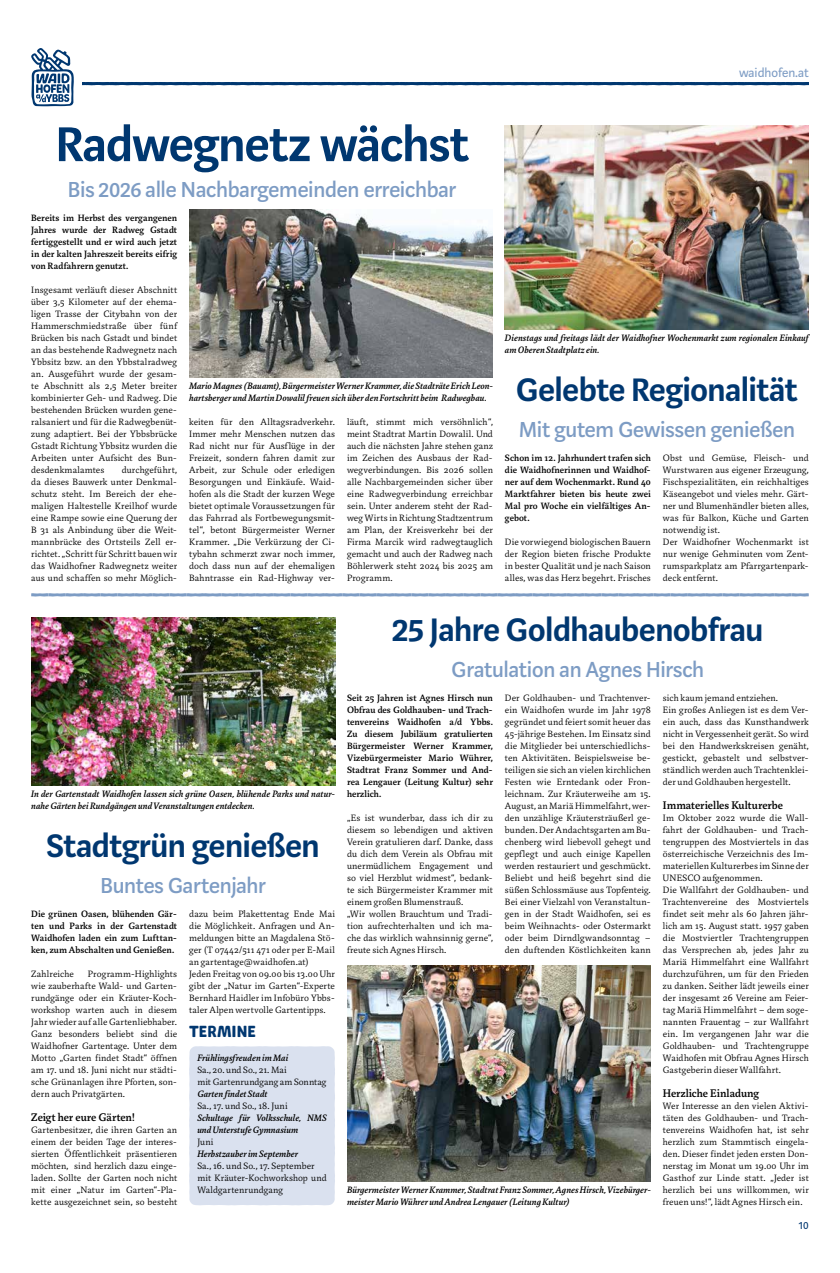
<style>
.page{position:relative;width:840px;height:1273px;background:#fff}
.page>*{position:absolute;margin:0;border:0;box-sizing:border-box;transform-origin:0 0}
.t1{font:600 54px "Marat Sans";letter-spacing:-.01em;color:#003770}
.t2{font:600 36px "Marat Sans";letter-spacing:-.01em;color:#003770}
.t3{font:500 24px "Marat Sans";letter-spacing:-.005em;color:#7d9cc4}
.t4{font:16px "Andri";letter-spacing:.015em;color:#003770}
.t5{font:14px "Marat Sans";color:#7d9cc4}
.t6{font:500 12px "Marat";color:#000}
.t7{font:12px "Marat Sans";color:#003770}
.t8{font:300 10px/12px "Marat";letter-spacing:.01em;color:#000;text-align:justify}
.t9{font:500 10px/12px "Marat";letter-spacing:.005em;color:#000;text-align:justify}
.t10{font:italic 500 10px/12px "Marat";letter-spacing:.01em;color:#000}
</style>
<div class="page">
<svg style="left:82px;top:82px;width:726px;height:3px;background:#033971"></svg>
<svg style="left:31px;top:48px;width:43px;height:58px"></svg>
<img style="left:189px;top:209px;width:303px;height:168px">
<svg style="left:31px;top:593px;width:777px;height:4px;background:#9eb5d3"></svg>
<img style="left:504px;top:125px;width:304px;height:204px">
<img style="left:347px;top:965px;width:303px;height:216px">
<img style="left:31px;top:617px;width:304px;height:168px">
<div style="left:189px;top:1046px;width:146px;height:159px;background:#dae1ef"></div>
<h3 class="t5" style="left:738px;top:65px;width:71px">waidhofen.at</h3>
<h1 class="t1" style="left:55px;top:116px;width:414px">Radwegnetz wächst</h1>
<h3 class="t3" style="left:68px;top:177px;width:389px">Bis 2026 alle Nachbargemeinden erreichbar</h3>
<p class="t9" style="left:31px;top:212px;width:147px">Bereits im Herbst des vergangenen Jahres wurde der Radweg Gstadt fertiggestellt und er wird auch jetzt in der kalten Jahreszeit bereits eifrig von Radfahrern genutzt.</p>
<p class="t8" style="left:31px;top:284px;width:147px">Insgesamt verläuft dieser Abschnitt über 3,5 Kilometer auf der ehema&shy;ligen Trasse der Citybahn von der Hammerschmiedstraße über fünf Brücken bis nach Gstadt und bindet an das bestehende Radwegnetz nach Ybbsitz bzw. an den Ybbstalradweg an. Ausgeführt wurde der gesam&shy;te Abschnitt als 2,5 Meter breiter kombinierter Geh- und Radweg. Die bestehenden Brücken wurden gene&shy;ralsaniert und für die Radwegbenüt&shy;zung adaptiert. Bei der Ybbsbrücke Gstadt Richtung Ybbsitz wurden die Arbeiten unter Aufsicht des Bun&shy;desdenkmalamtes</p>
<p class="t10" style="left:189px;top:380px;width:305px">Mario Magnes (Bauamt), Bürgermeister Werner Krammer, die Stadträte Erich Leon&shy;hartsberger und Martin Dowalil freuen sich über den Fortschritt beim Radwegbau.</p>
<p class="t8" style="left:189px;top:416px;width:147px">keiten für den Alltagsradverkehr.<br>Immer mehr Menschen nutzen das Rad nicht nur für Ausflüge in der Freizeit, sondern fahren damit zur Arbeit, zur Schule oder erledigen Besorgungen und Einkäufe. Waid&shy;hofen als die Stadt der kurzen Wege bietet optimale Voraussetzungen für das Fahrrad als Fortbewegungsmit&shy;tel“, betont Bürgermeister Werner Krammer. „Die Verkürzung der Ci&shy;tybahn schmerzt zwar noch immer, doch dass nun auf der ehemaligen Bahntrasse ein Rad-Highway ver-</p>
<p class="t8" style="left:347px;top:416px;width:147px">läuft, stimmt mich versöhnlich“, meint Stadtrat Martin Dowalil. Und auch die nächsten Jahre stehen ganz im Zeichen des Ausbaus der Rad&shy;wegverbindungen. Bis 2026 sollen alle Nachbargemeinden sicher über eine Radwegverbindung erreichbar sein. Unter anderem steht der Rad&shy;weg Wirts in Richtung Stadtzentrum am Plan, der Kreisverkehr bei der Firma Marcik wird radwegtauglich gemacht und auch der Radweg nach Böhlerwerk steht 2024 bis 2025 am Programm.</p>
<p class="t8" style="left:31px;top:464px;width:147px;text-indent:90px">durchgeführt, da dieses Bauwerk unter Denkmal&shy;schutz steht. Im Bereich der ehe&shy;maligen Haltestelle Kreilhof wurde eine Rampe sowie eine Querung der B 31 als Anbindung über die Weit&shy;mannbrücke des Ortsteils Zell er&shy;richtet. „Schritt für Schritt bauen wir das Waidhofner Radwegnetz weiter aus und schaffen so mehr Möglich-</p>
<p class="t10" style="left:504px;top:332px;width:305px">Dienstags und freitags lädt der Waidhofner Wochenmarkt zum regionalen Einkauf am Oberen Stadtplatz ein.</p>
<h2 class="t2" style="left:516px;top:371px;width:282px">Gelebte Regionalität</h2>
<h3 class="t3" style="left:518px;top:417px;width:278px">Mit gutem Gewissen genießen</h3>
<p class="t9" style="left:504px;top:452px;width:147px">Schon im 12. Jahrhundert trafen sich die Waidhofnerinnen und Waidhof&shy;ner auf dem Wochenmarkt. Rund 40<br>Marktfahrer bieten bis heute zwei Mal pro Woche ein vielfältiges An&shy;gebot.</p>
<p class="t8" style="left:504px;top:536px;width:147px">Die vorwiegend biologischen Bauern der Region bieten frische Produkte in bester Qualität und je nach Saison alles, was das Herz begehrt. Frisches</p>
<p class="t8" style="left:662px;top:452px;width:147px;text-align:left">Obst und Gemüse, Fleisch- und<br>Wurstwaren aus eigener Erzeugung,<br>Fischspezialitäten, ein reichhaltiges<br>Käseangebot und vieles mehr. Gärt&shy;ner und Blumenhändler bieten alles, was für Balkon, Küche und Garten notwendig ist.<br>Der Waidhofner Wochenmarkt ist nur wenige Gehminuten vom Zent&shy;rumsparkplatz am Pfarrgartenpark&shy;deck entfernt.</p>
<p class="t10" style="left:31px;top:788px;width:305px">In der Gartenstadt Waidhofen lassen sich grüne Oasen, blühende Parks und natur&shy;nahe Gärten bei Rundgängen und Veranstaltungen entdecken.</p>
<h2 class="t2" style="left:46px;top:827px;width:274px">Stadtgrün genießen</h2>
<h3 class="t3" style="left:100px;top:873px;width:167px">Buntes Gartenjahr</h3>
<p class="t9" style="left:31px;top:908px;width:147px">Die grünen Oasen, blühenden Gär&shy;ten und Parks in der Gartenstadt Waidhofen laden ein zum Lufttan&shy;ken, zum Abschalten und Genießen.</p>
<p class="t8" style="left:31px;top:968px;width:44px">Zahlreiche</p>
<p class="t8" style="left:189px;top:908px;width:147px;text-align:left">dazu beim Plakettentag Ende Mai die Möglichkeit. Anfragen und An&shy;meldungen bitte an Magdalena Stö&shy;ger (T 07442/511 471 oder per E-Mail an gartentage@waidhofen.at)<br>Jeden Freitag von 09.00 bis 13.00 Uhr gibt der „Natur im Garten“-Experte Bernhard Haidler im Infobüro Ybbs&shy;taler Alpen wertvolle Gartentipps.</p>
<h3 class="t4" style="left:189px;top:1022px;width:69px">TERMINE</h3>
<p class="t10" style="left:197px;top:1052px;width:92px">Frühlingsfreuden im Mai</p>
<p class="t8" style="left:197px;top:1064px;width:130px">Sa., 20. und So., 21. Mai<br>mit Gartenrundgang am Sonntag</p>
<p class="t10" style="left:197px;top:1088px;width:72px">Garten findet Stadt</p>
<p class="t8" style="left:197px;top:1100px;width:92px">Sa., 17. und So., 18. Juni</p>
<p class="t10" style="left:197px;top:1112px;width:131px">Schultage für Volksschule, NMS und Unterstufe Gymnasium</p>
<p class="t8" style="left:197px;top:1136px;width:18px">Juni</p>
<p class="t10" style="left:197px;top:1148px;width:102px">Herbstzauber im September</p>
<p class="t8" style="left:197px;top:1160px;width:131px;text-align:left">Sa., 16. und So., 17. September mit Kräuter-Kochworkshop und<br>Waldgartenrundgang</p>
<p class="t8" style="left:31px;top:968px;width:147px;text-indent:57px">Programm-Highlights wie zauberhafte Wald- und Garten&shy;rundgänge oder ein Kräuter-Koch&shy;workshop warten auch in diesem Jahr wieder auf alle Gartenliebhaber.<br>Ganz besonders beliebt sind die Waidhofner Gartentage. Unter dem Motto „Garten findet Stadt“ öffnen am 17. und 18. Juni nicht nur städti&shy;sche Grünanlagen ihre Pforten, son&shy;dern auch Privatgärten.</p>
<p class="t6" style="left:31px;top:1111px;width:105px">Zeigt her eure Gärten!</p>
<p class="t8" style="left:31px;top:1124px;width:147px">Gartenbesitzer, die ihren Garten an einem der beiden Tage der interes&shy;sierten Öffentlichkeit präsentieren möchten, sind herzlich dazu einge&shy;laden. Sollte der Garten noch nicht mit einer „Natur im Garten“-Pla&shy;kette ausgezeichnet sein, so besteht</p>
<h2 class="t2" style="left:392px;top:611px;width:372px">25 Jahre Goldhaubenobfrau</h2>
<h3 class="t3" style="left:451px;top:657px;width:254px">Gratulation an Agnes Hirsch</h3>
<p class="t8" style="left:504px;top:692px;width:147px">Der Goldhauben- und Trachtenver&shy;ein Waidhofen wurde im Jahr 1978 gegründet und feiert somit heuer das 45-jährige Bestehen. Im Einsatz sind die Mitglieder bei unterschiedlichs&shy;ten Aktivitäten. Beispielsweise be&shy;teiligen sie sich an vielen kirchlichen Festen wie Erntedank oder Fron&shy;leichnam. Zur Kräuterweihe am 15.<br>August, an Mariä Himmelfahrt, wer&shy;den unzählige Kräutersträußerl ge&shy;bunden. Der Andachtsgarten am Bu&shy;chenberg wird liebevoll gehegt und gepflegt und auch einige Kapellen werden restauriert und geschmückt.<br>Beliebt und heiß begehrt sind die süßen Schlossmäuse aus Topfenteig.<br>Bei einer Vielzahl von Veranstaltun&shy;gen in der Stadt Waidhofen, sei es beim Weihnachts- oder Ostermarkt oder beim Dirndlgwandsonntag – den duftenden Köstlichkeiten kann</p>
<p class="t8" style="left:662px;top:692px;width:147px;text-align:left">sich kaum jemand entziehen.<br>Ein großes Anliegen ist es dem Ver&shy;ein auch, dass das Kunsthandwerk nicht in Vergessenheit gerät. So wird bei den Handwerkskreisen genäht, gestickt, gebastelt und selbstver&shy;ständlich werden auch Trachtenklei&shy;der und Goldhauben hergestellt.</p>
<p class="t9" style="left:347px;top:692px;width:147px">Seit 25 Jahren ist Agnes Hirsch nun Obfrau des Goldhauben- und Trach&shy;tenvereins Waidhofen a/d Ybbs.<br>Zu diesem Jubiläum gratulierten Bürgermeister Werner Krammer, Vizebürgermeister Mario Wührer, Stadtrat Franz Sommer und And&shy;rea Lengauer (Leitung Kultur) sehr herzlich.</p>
<p class="t8" style="left:347px;top:812px;width:147px;text-align:left">„Es ist wunderbar, dass ich dir zu diesem so lebendigen und aktiven<br>Verein gratulieren darf. Danke, dass du dich dem Verein als Obfrau mit unermüdlichem Engagement und so viel Herzblut widmest“, bedank&shy;te sich Bürgermeister Krammer mit einem großen Blumenstrauß.<br>„Wir wollen Brauchtum und Tradi&shy;tion aufrechterhalten und ich ma&shy;che das wirklich wahnsinnig gerne“, freute sich Agnes Hirsch.</p>
<p class="t6" style="left:662px;top:799px;width:121px">Immaterielles Kulturerbe</p>
<p class="t8" style="left:662px;top:812px;width:147px;text-align:left">Im Oktober 2022 wurde die Wall&shy;fahrt der Goldhauben- und Trach&shy;tengruppen des Mostviertels in das österreichische Verzeichnis des Im&shy;materiellen Kulturerbes im Sinne der UNESCO aufgenommen.<br>Die Wallfahrt der Goldhauben- und Trachtenvereine des Mostviertels findet seit mehr als 60 Jahren jähr&shy;lich am 15. August statt. 1957 gaben die Mostviertler Trachtengruppen das Versprechen ab, jedes Jahr zu Mariä Himmelfahrt eine Wallfahrt durchzuführen, um für den Frieden zu danken. Seither lädt jeweils einer der insgesamt 26 Vereine am Feier&shy;tag Mariä Himmelfahrt – dem soge&shy;nannten Frauentag – zur Wallfahrt ein. Im vergangenen Jahr war die Goldhauben- und Trachtengruppe Waidhofen mit Obfrau Agnes Hirsch Gastgeberin dieser Wallfahrt.</p>
<p class="t6" style="left:662px;top:1087px;width:98px">Herzliche Einladung</p>
<p class="t8" style="left:662px;top:1100px;width:147px">Wer Interesse an den vielen Aktivi&shy;täten des Goldhauben- und Trach&shy;tenvereins Waidhofen hat, ist sehr herzlich zum Stammtisch eingela&shy;den. Dieser findet jeden ersten Don&shy;nerstag im Monat um 19.00 Uhr im Gasthof zur Linde statt. „Jeder ist herzlich bei uns willkommen, wir freuen uns!“, lädt Agnes Hirsch ein.</p>
<p class="t10" style="left:347px;top:1184px;width:305px">Bürgermeister Werner Krammer, Stadtrat Franz Sommer, Agnes Hirsch, Vizebürger&shy;meister Mario Wührer und Andrea Lengauer (Leitung Kultur)</p>
<p class="t7" style="left:798px;top:1219px;width:11px">10</p>
</div>
